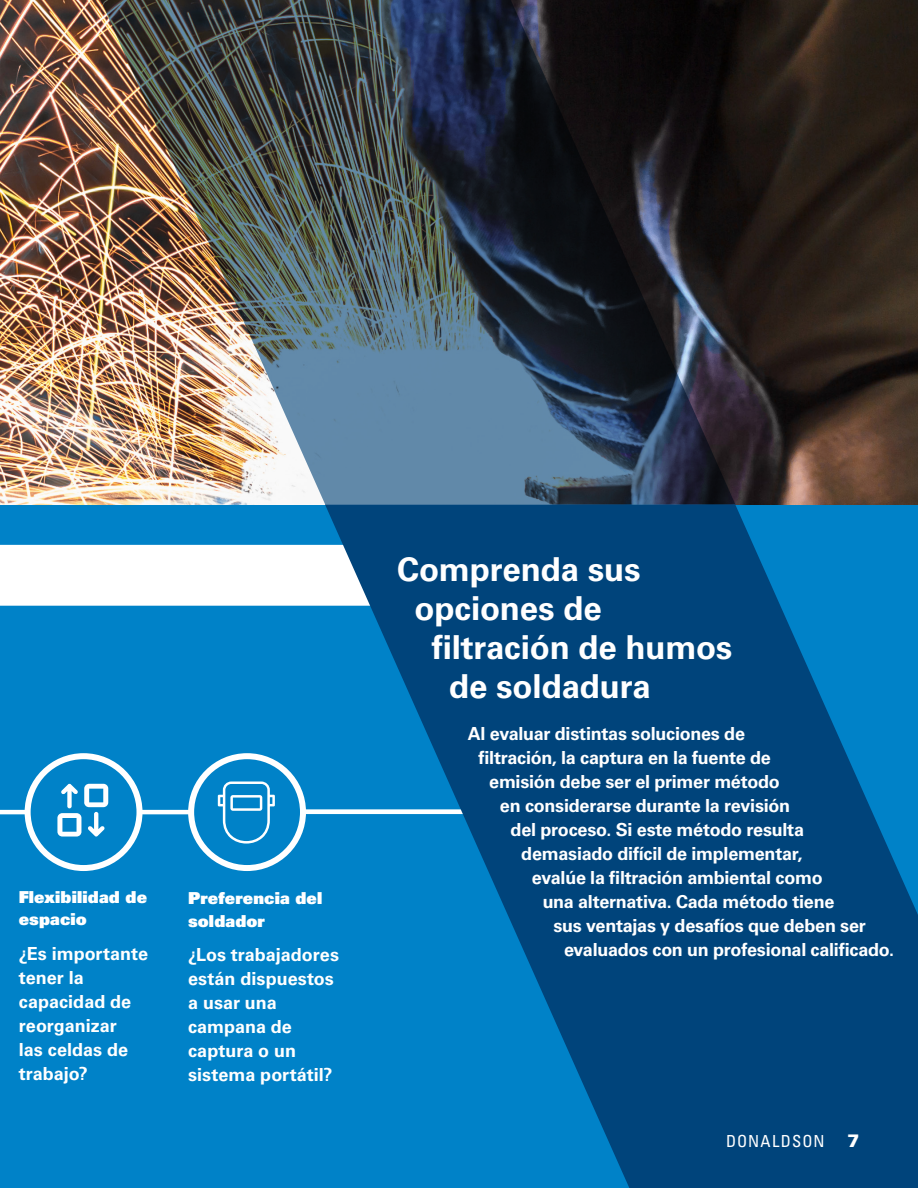
<style>
.page{position:relative;width:918px;height:1188px;background:#fff}
.page>*{position:absolute;margin:0;border:0;box-sizing:border-box;transform-origin:0 0}
.subhead{font:700 33px "Univers LT Std";letter-spacing:-.005em;color:#fff}
.subhead-2{font:900 18.15px "Univers LT Std";color:#fff}
.Intro_text{font:700 18px "Univers LT Std";letter-spacing:-.015em;color:#fff}
.text{font:700 18px/24px "Univers LT Std";color:#fff}
.subhead-3{font:condensed 16.65px "Univers LT Std";letter-spacing:.06em;color:#fff}
.text-2{font:16.5px/22.5px "Univers LT Std X Black";letter-spacing:.01em;color:#fff}
</style>
<div class="page">
<div style="left:0;top:504px;width:918px;height:684px;background:#0082c8"></div>
<hr style="left:0;top:810px;width:294px;height:4px;background:#fff">
<img style="left:0;top:0;width:918px;height:504px">
<img style="left:15px;top:0;width:720px;height:504px">
<div style="left:28px;top:756px;width:112px;height:112px;background:#0082c8;border-radius:50%"></div>
<div style="left:25px;top:753px;width:118px;height:118px;border:6px solid #fff;border-radius:50%"></div>
<svg style="left:191px;top:756px;width:112px;height:112px"></svg>
<div style="left:188px;top:753px;width:118px;height:118px;border:6px solid #fff;border-radius:50%"></div>
<svg style="left:218px;top:782px;width:107px;height:62px"></svg>
<div style="left:0;top:545px;width:325px;height:61px;background:#fff"></div>
<svg style="left:325px;top:504px;width:593px;height:684px;fill:#00447b"></svg>
<svg style="left:57px;top:784px;width:51px;height:53px"></svg>
<p class="text-2" style="left:19px;top:885px;width:130px">Flexibilidad de espacio</p>
<p class="text" style="left:19px;top:942px;width:131px">¿Es importante tener la capacidad de reorganizar<br>las celdas de trabajo?</p>
<p class="text-2" style="left:188px;top:887px;width:136px">Preferencia del soldador</p>
<p class="text" style="left:188px;top:943px;width:152px">¿Los trabajadores están dispuestos a usar una campana de captura o un sistema portátil?</p>
<p class="subhead" style="left:397px;top:550px;width:245px">Comprenda sus</p>
<p class="subhead" style="left:414px;top:589px;width:189px">opciones de</p>
<p class="subhead" style="left:432px;top:628px;width:302px">filtración de humos</p>
<p class="subhead" style="left:449px;top:667px;width:203px">de soldadura</p>
<p class="Intro_text" style="left:468px;top:723px;width:279px">Al evaluar distintas soluciones de</p>
<p class="Intro_text" style="left:479px;top:747px;width:294px">filtración, la captura en la fuente de</p>
<p class="Intro_text" style="left:489px;top:771px;width:292px">emisión debe ser el primer método</p>
<p class="Intro_text" style="left:500px;top:795px;width:292px">en considerarse durante la revisión</p>
<p class="Intro_text" style="left:511px;top:819px;width:295px">del proceso. Si este método resulta</p>
<p class="Intro_text" style="left:521px;top:843px;width:283px">demasiado difícil de implementar,</p>
<p class="Intro_text" style="left:532px;top:867px;width:292px">evalúe la filtración ambiental como</p>
<p class="Intro_text" style="left:543px;top:891px;width:293px">una alternativa. Cada método tiene</p>
<p class="Intro_text" style="left:553px;top:915px;width:314px">sus ventajas y desafíos que deben ser</p>
<p class="Intro_text" style="left:564px;top:939px;width:332px">evaluados con un profesional calificado.</p>
<p class="subhead-3" style="left:726px;top:1131px;width:100px">DONALDSON</p>
<p class="subhead-2" style="left:847px;top:1129px;width:14px">7</p>
</div>
